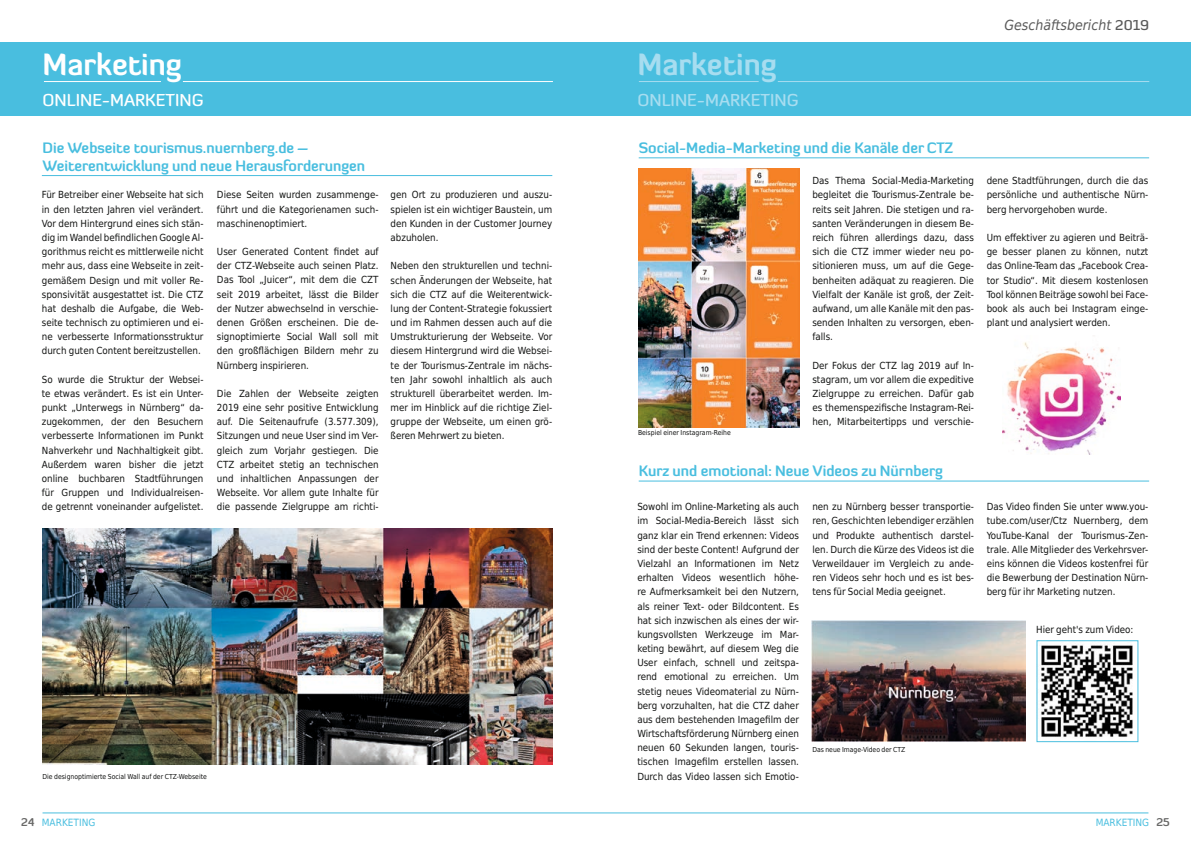
<style>
.page{position:relative;width:1191px;height:842px;background:#fff}
.page>*{position:absolute;margin:0;border:0;box-sizing:border-box;transform-origin:0 0}
.t1{font:700 30px "Diavlo";color:#fff}
.t2{font:700 30px "Diavlo";color:#a7ddf0}
.t3{font:500 17px "Diavlo";color:#fff}
.t4{font:500 17px "Diavlo";color:#a7ddf0}
.t5{font:700 14.7px/18px "Diavlo";color:#49bedf}
.t6{font:italic 14px "DejaVu Sans Condensed";color:#5a5a5a}
.t7{font:10px "DejaVu Sans Condensed";color:#49bedf}
.t8{font:9.8px/14.2px "DejaVu Sans Condensed";color:#131413;text-align:justify}
.t9{font:6.9px "DejaVu Sans Condensed";color:#131413}
.s1{font-family:"Diavlo";font-weight:500;font-style:normal}
.s2{font-family:"Diavlo";font-weight:700;font-size:11px;color:#686867}
</style>
<div class="page">
<hr style="left:43px;top:812px;width:1105px;height:1px;background:#49bedf">
<div style="left:0;top:43px;width:1191px;height:73px;background:#49bedf"></div>
<hr style="left:44px;top:81px;width:117px;height:1px;background:#fff">
<hr style="left:183px;top:81px;width:370px;height:1px;background:#fff">
<hr style="left:42px;top:175px;width:510px;height:1px;background:#49bedf">
<img style="left:43px;top:528px;width:509px;height:237px">
<hr style="left:639px;top:81px;width:119px;height:1px;background:#a7ddf0">
<hr style="left:778px;top:81px;width:371px;height:1px;background:#a7ddf0">
<img style="left:638px;top:169px;width:161px;height:258px">
<hr style="left:638px;top:157px;width:511px;height:1px;background:#49bedf">
<hr style="left:638px;top:480px;width:511px;height:1px;background:#49bedf">
<img style="left:811px;top:621px;width:215px;height:121px">
<img style="left:1041px;top:645px;width:92px;height:92px">
<div style="left:1036px;top:640px;width:102px;height:102px;border:1px solid #49bedf"></div>
<img style="left:1002px;top:342px;width:118px;height:113px">
<h1 class="t1" style="left:43px;top:45px;width:141px">Marketing</h1>
<h2 class="t3" style="left:43px;top:89px;width:163px">ONLINE-MARKETING</h2>
<h3 class="t5" style="left:43px;top:138px;width:324px">Die Webseite tourismus.nuernberg.de –<br>Weiterentwicklung und neue Herausforderungen</h3>
<p class="t8" style="left:42px;top:187px;width:163px">Für Betreiber einer Webseite hat sich in den letzten Jahren viel verändert.<br>Vor dem Hintergrund eines sich stän&shy;dig im Wandel befindlichen Google Al&shy;gorithmus reicht es mittlerweile nicht mehr aus, dass eine Webseite in zeit&shy;gemäßem Design und mit voller Re&shy;sponsivität ausgestattet ist. Die CTZ hat deshalb die Aufgabe, die Web&shy;seite technisch zu optimieren und ei&shy;ne verbesserte Informationsstruktur durch guten Content bereitzustellen.</p>
<p class="t8" style="left:42px;top:372px;width:163px">So wurde die Struktur der Websei&shy;te etwas verändert. Es ist ein Unter&shy;punkt „Unterwegs in Nürnberg“ da&shy;zugekommen, der den Besuchern verbesserte Informationen im Punkt Nahverkehr und Nachhaltigkeit gibt.<br>Außerdem waren bisher die jetzt online buchbaren Stadtführungen für Gruppen und Individualreisen&shy;de getrennt voneinander aufgelistet.</p>
<p class="t8" style="left:217px;top:187px;width:163px">Diese Seiten wurden zusammenge&shy;führt und die Kategorienamen such&shy;maschinenoptimiert.</p>
<p class="t8" style="left:217px;top:244px;width:163px">User Generated Content findet auf der CTZ-Webseite auch seinen Platz.<br>Das Tool „Juicer“, mit dem die CZT seit 2019 arbeitet, lässt die Bilder der Nutzer abwechselnd in verschie&shy;denen Größen erscheinen. Die de&shy;signoptimierte Social Wall soll mit den großflächigen Bildern mehr zu Nürnberg inspirieren.</p>
<p class="t8" style="left:217px;top:386px;width:163px">Die Zahlen der Webseite zeigten 2019 eine sehr positive Entwicklung auf. Die Seitenaufrufe (3.577.309), Sitzungen und neue User sind im Ver&shy;gleich zum Vorjahr gestiegen. Die CTZ arbeitet stetig an technischen und inhaltlichen Anpassungen der Webseite. Vor allem gute Inhalte für die passende Zielgruppe am richti-</p>
<p class="t8" style="left:390px;top:187px;width:163px">gen Ort zu produzieren und auszu&shy;spielen ist ein wichtiger Baustein, um den Kunden in der Customer Journey abzuholen.</p>
<p class="t8" style="left:390px;top:258px;width:163px">Neben den strukturellen und techni&shy;schen Änderungen der Webseite, hat sich die CTZ auf die Weiterentwick&shy;lung der Content-Strategie fokussiert und im Rahmen dessen auch auf die Umstrukturierung der Webseite. Vor diesem Hintergrund wird die Websei&shy;te der Tourismus-Zentrale im nächs&shy;ten Jahr sowohl inhaltlich als auch strukturell überarbeitet werden. Im&shy;mer im Hinblick auf die richtige Ziel&shy;gruppe der Webseite, um einen grö&shy;ßeren Mehrwert zu bieten.</p>
<p class="t9" style="left:42px;top:771px;width:166px">Die designoptimierte Social Wall auf der CTZ-Webseite</p>
<h1 class="t2" style="left:637px;top:45px;width:141px">Marketing</h1>
<h2 class="t4" style="left:637px;top:89px;width:163px">ONLINE-MARKETING</h2>
<h3 class="t5" style="left:638px;top:138px;width:316px">Social-Media-Marketing und die Kanäle der CTZ</h3>
<p class="t9" style="left:638px;top:427px;width:94px">Beispiel einer Instagram-Reihe</p>
<p class="t8" style="left:812px;top:173px;width:163px">Das Thema Social-Media-Marketing begleitet die Tourismus-Zentrale be&shy;reits seit Jahren. Die stetigen und ra&shy;santen Veränderungen in diesem Be&shy;reich führen allerdings dazu, dass sich die CTZ immer wieder neu po&shy;sitionieren muss, um auf die Gege&shy;benheiten adäquat zu reagieren. Die Vielfalt der Kanäle ist groß, der Zeit&shy;aufwand, um alle Kanäle mit den pas&shy;senden Inhalten zu versorgen, eben&shy;falls.</p>
<p class="t8" style="left:812px;top:357px;width:163px">Der Fokus der CTZ lag 2019 auf In&shy;stagram, um vor allem die expeditive Zielgruppe zu erreichen. Dafür gab es themenspezifische Instagram-Rei&shy;hen, Mitarbeitertipps und verschie-</p>
<h3 class="t5" style="left:638px;top:462px;width:306px">Kurz und emotional: Neue Videos zu Nürnberg</h3>
<h3 class="t6" style="left:1004px;top:15px;width:146px">Geschäftsbericht <span class="s1">2019</span></h3>
<p class="t8" style="left:986px;top:173px;width:163px">dene Stadtführungen, durch die das persönliche und authentische Nürn&shy;berg hervorgehoben wurde.</p>
<p class="t8" style="left:986px;top:230px;width:163px">Um effektiver zu agieren und Beiträ&shy;ge besser planen zu können, nutzt das Online-Team das „Facebook Crea&shy;tor Studio“. Mit diesem kostenlosen Tool können Beiträge sowohl bei Face&shy;book als auch bei Instagram einge&shy;plant und analysiert werden.</p>
<p class="t8" style="left:637px;top:499px;width:163px">Sowohl im Online-Marketing als auch im Social-Media-Bereich lässt sich ganz klar ein Trend erkennen: Videos sind der beste Content! Aufgrund der Vielzahl an Informationen im Netz erhalten Videos wesentlich höhe&shy;re Aufmerksamkeit bei den Nutzern, als reiner Text- oder Bildcontent. Es hat sich inzwischen als eines der wir&shy;kungsvollsten Werkzeuge im Mar&shy;keting bewährt, auf diesem Weg die User einfach, schnell und zeitspa&shy;rend emotional zu erreichen. Um stetig neues Videomaterial zu Nürn&shy;berg vorzuhalten, hat die CTZ daher aus dem bestehenden Imagefilm der Wirtschaftsförderung Nürnberg einen neuen 60 Sekunden langen, touris&shy;tischen Imagefilm erstellen lassen.<br>Durch das Video lassen sich Emotio-</p>
<p class="t8" style="left:812px;top:499px;width:163px">nen zu Nürnberg besser transportie&shy;ren, Geschichten lebendiger erzählen und Produkte authentisch darstel&shy;len. Durch die Kürze des Videos ist die Verweildauer im Vergleich zu ande&shy;ren Videos sehr hoch und es ist bes&shy;tens für Social Media geeignet.</p>
<p class="t8" style="left:986px;top:499px;width:163px">Das Video finden Sie unter www.you&shy;tube.com/user/Ctz Nuernberg, dem YouTube-Kanal der Tourismus-Zen&shy;trale. Alle Mitglieder des Verkehrsver&shy;eins können die Videos kostenfrei für die Bewerbung der Destination Nürn&shy;berg für ihr Marketing nutzen.</p>
<p class="t9" style="left:812px;top:744px;width:94px">Das neue Image-Video der CTZ</p>
<p class="t8" style="left:1036px;top:622px;width:99px">Hier geht's zum Video:</p>
<p class="t7" style="left:21px;top:815px;width:76px"><span class="s2">24</span> MARKETING</p>
<p class="t7" style="left:1095px;top:815px;width:76px">MARKETING <span class="s2">25</span></p>
</div>
